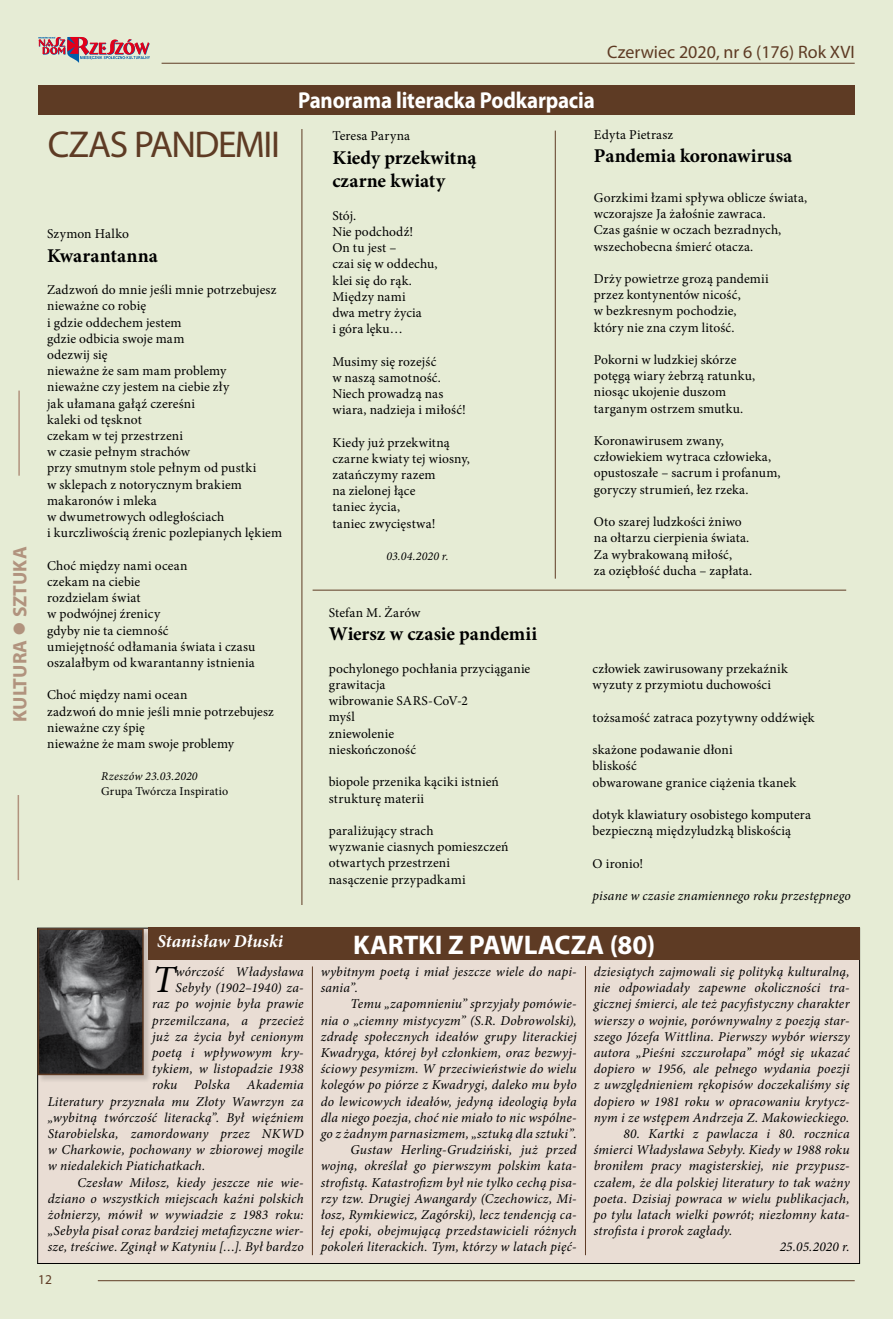
<style>
.page{position:relative;width:893px;height:1319px;background:#fff}
.page>*{position:absolute;margin:0;border:0;box-sizing:border-box;transform-origin:0 0}
.t1{font:italic 38.4px "Minion Pro";color:#000}
.t2{font:37.5px "Myriad Pro";letter-spacing:-.04em;color:#5e3b24}
.t3{font:700 27px "Myriad Pro";color:#fff}
.t4{font:700 23.1px "Myriad Pro";letter-spacing:-.01em;color:#fff;scale:.91 1}
.t5{font:700 19.5px/23.4px "Minion Pro";color:#000}
.t6{font:700 19.5px "Myriad Pro";color:#b1937e}
.t7{font:18px "Myriad Pro";color:#5e3b24}
.t8{font:italic 700 18px "Minion Pro";letter-spacing:.005em;color:#fff}
.t9{font:italic 13.5px/16.2px "Minion Pro";letter-spacing:.015em;color:#000}
.t10{font:13.5px/16.2px "Minion Pro";letter-spacing:.01em;color:#000}
.t11{font:13.5px "Myriad Pro";color:#5e3b24}
.t12{font:italic 12px "Minion Pro";letter-spacing:.015em;color:#000}
.t13{font:12px "Minion Pro";letter-spacing:.01em;color:#000}
</style>
<div class="page">
<div style="left:0;top:0;width:893px;height:1318px;background:#e6ecd5"></div>
<hr style="left:162px;top:63px;width:693px;height:1px;background:#5e3b24">
<hr style="left:98px;top:1279px;width:757px;height:1px;background:#5e3b24">
<svg style="left:38px;top:37px;width:112px;height:26px"></svg>
<hr style="left:892px;top:0;width:1px;height:125px;background:#c2c3c4">
<div style="left:38px;top:928px;width:822px;height:335px;background:#e9ddd4"></div>
<div style="left:38px;top:928px;width:114px;height:155px;background:#000;opacity:.15"></div>
<img style="left:41px;top:931px;width:100px;height:140px">
<div style="left:38px;top:928px;width:106px;height:146px;border:2px solid #5e3b24"></div>
<div style="left:148px;top:927px;width:712px;height:32px;background:#5e3b24"></div>
<hr style="left:312px;top:966px;width:1px;height:288px;background:#5e3b24">
<hr style="left:585px;top:965px;width:1px;height:289px;background:#5e3b24">
<hr style="left:18px;top:794px;width:1px;height:86px;background:#b1937e">
<hr style="left:18px;top:390px;width:2px;height:85px;background:#b1937e">
<div style="left:38px;top:85px;width:817px;height:29px;background:#5e3b24"></div>
<hr style="left:313px;top:589px;width:533px;height:1px;background:#5e3b24">
<hr style="left:302px;top:129px;width:1px;height:775px;background:#5e3b24">
<hr style="left:555px;top:131px;width:1px;height:447px;background:#5e3b24">
<h3 class="t6" style="left:7px;top:721px;width:176px;rotate:-90deg">KULTURA ● SZTUKA</h3>
<h2 class="t2" style="left:48px;top:121px;width:234px">CZAS PANDEMII</h2>
<p class="t10" style="left:47px;top:226px;width:83px">Szymon Halko</p>
<h3 class="t5" style="left:47px;top:243px;width:112px">Kwarantanna</h3>
<p class="t10" style="left:47px;top:282px;width:236px">Zadzwoń do mnie jeśli mnie potrzebujesz nieważne co robię<br>i gdzie oddechem jestem<br>gdzie odbicia swoje mam<br>odezwij się<br>nieważne że sam mam problemy<br>nieważne czy jestem na ciebie zły<br>jak ułamana gałąź czereśni<br>kaleki od tęsknot<br>czekam w tej przestrzeni<br>w czasie pełnym strachów<br>przy smutnym stole pełnym od pustki<br>w sklepach z notorycznym brakiem makaronów i mleka<br>w dwumetrowych odległościach<br>i kurczliwością źrenic pozlepianych lękiem</p>
<p class="t10" style="left:47px;top:557px;width:210px">Choć między nami ocean<br>czekam na ciebie<br>rozdzielam świat<br>w podwójnej źrenicy<br>gdyby nie ta ciemność<br>umiejętność odłamania świata i czasu oszalałbym od kwarantanny istnienia</p>
<p class="t10" style="left:47px;top:687px;width:228px">Choć między nami ocean<br>zadzwoń do mnie jeśli mnie potrzebujesz nieważne czy śpię<br>nieważne że mam swoje problemy</p>
<p class="t12" style="left:101px;top:768px;width:98px">Rzeszów 23.03.2020</p>
<p class="t13" style="left:101px;top:782px;width:129px">Grupa Twórcza Inspiratio</p>
<h3 class="t4" style="left:298px;top:85px;width:328px">Panorama literacka Podkarpacia</h3>
<h3 class="t7" style="left:607px;top:41px;width:249px">Czerwiec 2020, nr 6 (176) Rok XVI</h3>
<p class="t10" style="left:332px;top:128px;width:79px">Teresa Paryna</p>
<h3 class="t5" style="left:332px;top:146px;width:146px">Kiedy przekwitną czarne kwiaty</h3>
<p class="t10" style="left:332px;top:207px;width:107px">Stój.<br>Nie podchodź!<br>On tu jest –<br>czai się w oddechu, klei się do rąk.<br>Między nami<br>dwa metry życia<br>i góra lęku…</p>
<p class="t10" style="left:332px;top:353px;width:135px">Musimy się rozejść<br>w naszą samotność.<br>Niech prowadzą nas wiara, nadzieja i miłość!</p>
<p class="t10" style="left:332px;top:434px;width:139px">Kiedy już przekwitną czarne kwiaty tej wiosny, zatańczymy razem<br>na zielonej łące<br>taniec życia,<br>taniec zwycięstwa!</p>
<p class="t12" style="left:386px;top:548px;width:64px">03.04.2020 r.</p>
<p class="t10" style="left:329px;top:604px;width:93px">Stefan M. Żarów</p>
<h3 class="t5" style="left:329px;top:622px;width:210px">Wiersz w czasie pandemii</h3>
<p class="t10" style="left:329px;top:660px;width:203px">pochylonego pochłania przyciąganie grawitacja<br>wibrowanie SARS-CoV-2<br>myśl<br>zniewolenie<br>nieskończoność</p>
<p class="t10" style="left:329px;top:773px;width:172px">biopole przenika kąciki istnień strukturę materii</p>
<p class="t10" style="left:329px;top:822px;width:181px">paraliżujący strach<br>wyzwanie ciasnych pomieszczeń otwartych przestrzeni nasączenie przypadkami</p>
<p class="t10" style="left:594px;top:126px;width:81px">Edyta Pietrasz</p>
<h3 class="t5" style="left:594px;top:144px;width:200px">Pandemia koronawirusa</h3>
<p class="t10" style="left:594px;top:189px;width:215px">Gorzkimi łzami spływa oblicze świata, wczorajsze Ja żałośnie zawraca.<br>Czas gaśnie w oczach bezradnych, wszechobecna śmierć otacza.</p>
<p class="t10" style="left:594px;top:270px;width:176px">Drży powietrze grozą pandemii przez kontynentów nicość,<br>w bezkresnym pochodzie, który nie zna czym litość.</p>
<p class="t10" style="left:594px;top:351px;width:163px">Pokorni w ludzkiej skórze potęgą wiary żebrzą ratunku, niosąc ukojenie duszom targanym ostrzem smutku.</p>
<p class="t10" style="left:594px;top:432px;width:188px">Koronawirusem zwany, człowiekiem wytraca człowieka, opustoszałe – sacrum i profanum, goryczy strumień, łez rzeka.</p>
<p class="t10" style="left:594px;top:513px;width:160px">Oto szarej ludzkości żniwo na ołtarzu cierpienia świata.<br>Za wybrakowaną miłość,<br>za oziębłość ducha – zapłata.</p>
<p class="t10" style="left:593px;top:660px;width:197px">człowiek zawirusowany przekaźnik wyzuty z przymiotu duchowości</p>
<p class="t10" style="left:593px;top:709px;width:223px">tożsamość zatraca pozytywny oddźwięk</p>
<p class="t10" style="left:593px;top:741px;width:205px">skażone podawanie dłoni<br>bliskość<br>obwarowane granice ciążenia tkanek</p>
<p class="t10" style="left:593px;top:806px;width:220px">dotyk klawiatury osobistego komputera bezpieczną międzyludzką bliskością</p>
<p class="t10" style="left:593px;top:855px;width:52px">O ironio!</p>
<p class="t9" style="left:593px;top:887px;width:260px">pisane w czasie znamiennego roku przestępnego</p>
<h3 class="t8" style="left:157px;top:928px;width:128px">Stanisław Dłuski</h3>
<h1 class="t1" style="left:152px;top:953px;width:25px">T</h1>
<p class="t9" style="left:176px;top:963px;width:130px">wórczość Władysława</p>
<p class="t9" style="left:176px;top:979px;width:130px">Sebyły (1902–1940) za-</p>
<p class="t9" style="left:152px;top:995px;width:153px">raz po wojnie była prawie</p>
<p class="t9" style="left:152px;top:1011px;width:153px">przemilczana, a przecież</p>
<p class="t9" style="left:152px;top:1028px;width:153px">już za życia był cenionym</p>
<p class="t9" style="left:152px;top:1044px;width:153px">poetą i wpływowym kry-</p>
<p class="t9" style="left:152px;top:1060px;width:153px">tykiem, w listopadzie 1938</p>
<p class="t9" style="left:152px;top:1076px;width:153px">roku Polska Akademia</p>
<p class="t9" style="left:48px;top:1092px;width:257px">Literatury przyznała mu Złoty Wawrzyn za</p>
<p class="t9" style="left:48px;top:1109px;width:257px">„wybitną twórczość literacką”. Był więźniem</p>
<p class="t9" style="left:48px;top:1125px;width:257px">Starobielska, zamordowany przez NKWD</p>
<p class="t9" style="left:48px;top:1141px;width:257px">w Charkowie, pochowany w zbiorowej mogile</p>
<p class="t9" style="left:48px;top:1157px;width:159px">w niedalekich Piatichatkach.</p>
<p class="t9" style="left:78px;top:1173px;width:228px">Czesław Miłosz, kiedy jeszcze nie wie-</p>
<p class="t9" style="left:48px;top:1190px;width:257px">dziano o wszystkich miejscach kaźni polskich</p>
<p class="t9" style="left:48px;top:1206px;width:257px">żołnierzy, mówił w wywiadzie z 1983 roku:</p>
<p class="t9" style="left:48px;top:1222px;width:257px">„Sebyła pisał coraz bardziej metafizyczne wier-</p>
<p class="t9" style="left:48px;top:1238px;width:257px">sze, treściwe. Zginął w Katyniu […]. Był bardzo</p>
<p class="t11" style="left:38px;top:1271px;width:15px">12</p>
<h3 class="t3" style="left:353px;top:927px;width:304px">KARTKI Z PAWLACZA (80)</h3>
<p class="t9" style="left:321px;top:963px;width:257px">wybitnym poetą i miał jeszcze wiele do napi&shy;sania”.</p>
<p class="t9" style="left:321px;top:995px;width:257px;text-align:right">Temu „zapomnieniu” sprzyjały pomówie-<br>nia o „ciemny mistycyzm” (S.R. Dobrowolski), zdradę społecznych ideałów grupy literackiej Kwadryga, której był członkiem, oraz bezwyj&shy;ściowy pesymizm. W przeciwieństwie do wielu kolegów po piórze z Kwadrygi, daleko mu było do lewicowych ideałów, jedyną ideologią była dla niego poezja, choć nie miało to nic wspólne&shy;go z żadnym parnasizmem, „sztuką dla sztuki”.<br>Gustaw Herling-Grudziński, już przed wojną, określał go pierwszym polskim kata&shy;strofistą. Katastrofizm był nie tylko cechą pisa&shy;rzy tzw. Drugiej Awangardy (Czechowicz, Mi&shy;łosz, Rymkiewicz, Zagórski), lecz tendencją ca&shy;łej epoki, obejmującą przedstawicieli różnych pokoleń literackich. Tym, którzy w latach pięć-</p>
<p class="t9" style="left:594px;top:963px;width:257px;text-align:justify">dziesiątych zajmowali się polityką kulturalną, nie odpowiadały zapewne okoliczności tra&shy;gicznej śmierci, ale też pacyfistyczny charakter wierszy o wojnie, porównywalny z poezją star&shy;szego Józefa Wittlina. Pierwszy wybór wierszy autora „Pieśni szczurołapa” mógł się ukazać dopiero w 1956, ale pełnego wydania poezji z uwzględnieniem rękopisów doczekaliśmy się dopiero w 1981 roku w opracowaniu krytycz&shy;nym i ze wstępem Andrzeja Z. Makowieckiego.</p>
<p class="t9" style="left:623px;top:1125px;width:228px">80. Kartki z pawlacza i 80. rocznica</p>
<p class="t9" style="left:594px;top:1141px;width:257px">śmierci Władysława Sebyły. Kiedy w 1988 roku</p>
<p class="t9" style="left:594px;top:1157px;width:257px">broniłem pracy magisterskiej, nie przypusz-</p>
<p class="t9" style="left:594px;top:1173px;width:257px">czałem, że dla polskiej literatury to tak ważny</p>
<p class="t9" style="left:594px;top:1190px;width:257px">poeta. Dzisiaj powraca w wielu publikacjach,</p>
<p class="t9" style="left:594px;top:1206px;width:257px">po tylu latach wielki powrót; niezłomny kata-</p>
<p class="t9" style="left:594px;top:1222px;width:140px">strofista i prorok zagłady.</p>
<p class="t9" style="left:780px;top:1238px;width:71px">25.05.2020 r.</p>
</div>
